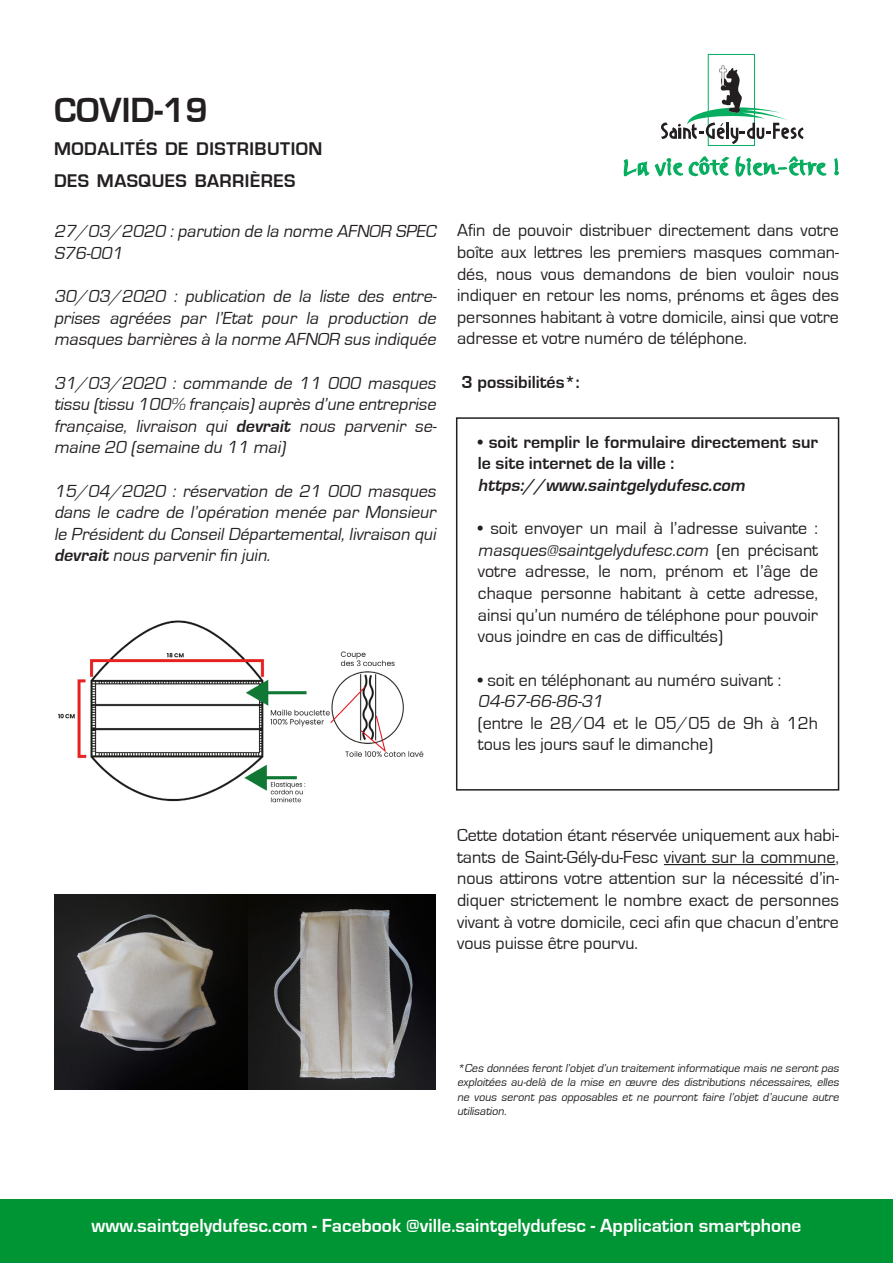
<style>
.page{position:relative;width:893px;height:1263px;background:#fff}
.page>*{position:absolute;margin:0;border:0;box-sizing:border-box;transform-origin:0 0}
.t1{font:700 36px "Eurostile";color:#231f20}
.t2{font:700 19.5px "Eurostile";color:#fff}
.t3{font:700 18.9px "Eurostile";letter-spacing:.025em;color:#231f20}
.t4{font:18px/21.6px "Eurostile";color:#231f20;text-align:justify}
.t5{font:italic 18px/21.6px "Eurostile";color:#231f20;text-align:justify}
.t6{font:700 18px/21.6px "Eurostile";color:#231f20}
.t7{font:italic 700 18px "Eurostile";color:#231f20}
.t8{font:italic 12px/14.4px "Eurostile";color:#231f20;text-align:justify}
.s1{font-weight:700}
.s2{font-style:italic}
</style>
<div class="page">
<div style="left:708px;top:54px;width:47px;height:92px;border:1px solid #08ae5f"></div>
<svg style="left:623px;top:66px;width:216px;height:111px"></svg>
<div style="left:0;top:1199px;width:893px;height:64px;background:#009534"></div>
<img style="left:58px;top:620px;width:366px;height:183px">
<img style="left:54px;top:895px;width:382px;height:195px">
<hr style="left:664px;top:864px;width:171px;height:1px;background:#231f20">
<div style="left:456px;top:417px;width:383px;height:374px;border:2px solid #231f20"></div>
<p class="t1" style="left:54px;top:91px;width:155px">COVID-19</p>
<p class="t3" style="left:54px;top:138px;width:270px">MODALITÉS DE DISTRIBUTION</p>
<p class="t3" style="left:54px;top:171px;width:243px">DES MASQUES BARRIÈRES</p>
<p class="t5" style="left:54px;top:221px;width:387px">27/03/2020 :parution de la norme AFNOR SPEC<br>S76-001</p>
<p class="t5" style="left:54px;top:286px;width:387px">30/03/2020 : publication de la liste des entre&shy;prises agréées par l’Etat pour la production de masques barrières à la norme AFNOR sus indiquée</p>
<p class="t5" style="left:54px;top:372px;width:387px">31/03/2020 : commande de 11 000 masques tissu (tissu 100% français)auprès d’une entreprise française, livraison qui <span class="s1">devrait</span> nous parvenir se&shy;maine 20 (semaine du 11 mai)</p>
<p class="t5" style="left:54px;top:480px;width:387px">15/04/2020 : réservation de 21 000 masques dans le cadre de l’opération menée par Monsieur le Présidentdu ConseilDépartemental,livraison qui <span class="s1">devrait</span> nous parvenir fin juin.</p>
<p class="t4" style="left:457px;top:220px;width:383px">Afin de pouvoir distribuer directement dans votre boîte aux lettres les premiers masques comman&shy;dés, nous vous demandons de bien vouloir nous indiquer en retour les noms, prénoms et âges des personnes habitant à votre domicile, ainsi que votre adresse et votre numéro de téléphone.</p>
<p class="t6" style="left:462px;top:371px;width:120px">3 possibilités*:</p>
<p class="t6" style="left:478px;top:431px;width:342px">• soit remplir le formulaire directement sur le site internet de la ville :</p>
<p class="t7" style="left:478px;top:475px;width:272px">https://www.saintgelydufesc.com</p>
<p class="t4" style="left:478px;top:518px;width:342px">• soit envoyer un mail à l’adresse suivante : <span class="s2">masques@saintgelydufesc.com</span> ( e n p r é c i s a n t votre adresse, le nom, prénom et l’âge de chaque personne habitant à cette adresse, ainsi qu’un numéro de téléphone pour pouvoir vous joindre en cas de difficultés)</p>
<p class="t4" style="left:478px;top:669px;width:305px">• soit en téléphonant au numéro suivant :</p>
<p class="t5" style="left:478px;top:691px;width:130px">04-67-66-86-31</p>
<p class="t4" style="left:478px;top:712px;width:342px">(entre le 28/04 et le 05/05 de 9h à 12h tous les jours sauf le dimanche)</p>
<p class="t4" style="left:457px;top:825px;width:383px">Cette dotation étant réservée uniquement aux habi&shy;tants de Saint-Gély-du-Fesc vivant sur la commune, nous attirons votre attention sur la nécessité d’in&shy;diquer strictement le nombre exact de personnes vivant à votre domicile, ceci afin que chacun d’entre vous puisse être pourvu.</p>
<p class="t8" style="left:457px;top:1061px;width:386px">*Ces données ferontl’objetd’un traitementinformatique mais ne serontpas exploitées au-delà de la mise en œuvre des distributions nécessaires, elles ne vous seront pas opposables et ne pourront faire l’objet d’aucune autre utilisation.</p>
<p class="t2" style="left:92px;top:1215px;width:711px">www.saintgelydufesc.com - Facebook @ville.saintgelydufesc - Application smartphone</p>
</div>
